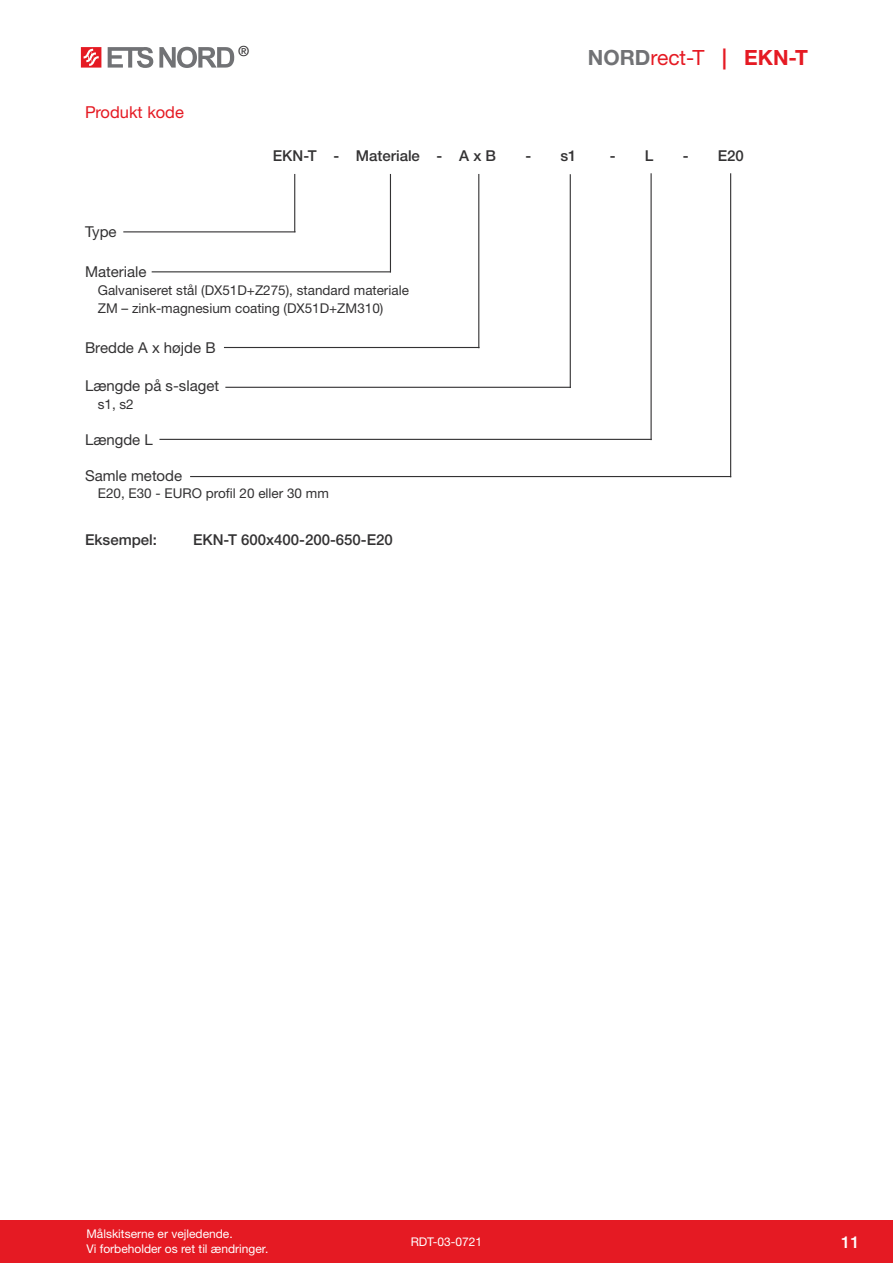
<style>
.page{position:relative;width:893px;height:1263px;background:#fff}
.page>*{position:absolute;margin:0;border:0;box-sizing:border-box;transform-origin:0 0}
.t1{font:21px "Helvetica Neue LTW1 G";color:#e51a23}
.Pealkiri{font:16.5px "Helvetica Neue LTW1 G";color:#e51a23}
.t2{font:500 16.5px "Helvetica Neue LTW1 G";color:#fff}
.Markeering_kast{font:15px "Helvetica Neue LTW1 G";color:#333233}
.Näidis{font:500 15px "Helvetica Neue LTW1 G";color:#333233}
.t3{font:500 13.95px "Helvetica Neue LTW1 G";color:#333233}
.markeering_kiri{font:13.5px "Helvetica Neue LTW1 G";color:#333233}
.t4{font:12px/14.4px "Helvetica Neue LTW1 G";color:#fff}
.s1{font-weight:700;color:#717275}
.s2{font-weight:700}
</style>
<div class="page">
<div style="left:0;top:1220px;width:893px;height:43px;background:#e51a23"></div>
<svg style="left:108px;top:47px;width:45px;height:21px"></svg>
<svg style="left:159px;top:47px;width:75px;height:21px"></svg>
<svg style="left:81px;top:47px;width:20px;height:21px"></svg>
<hr style="left:225px;top:387px;width:346px;height:1px;background:#333233">
<hr style="left:570px;top:174px;width:1px;height:214px;background:#333233">
<hr style="left:123px;top:231px;width:173px;height:1px;background:#333233">
<hr style="left:294px;top:174px;width:1px;height:58px;background:#333233">
<hr style="left:152px;top:271px;width:239px;height:1px;background:#333233">
<hr style="left:390px;top:174px;width:1px;height:98px;background:#333233">
<hr style="left:224px;top:347px;width:255px;height:1px;background:#333233">
<hr style="left:478px;top:174px;width:1px;height:174px;background:#333233">
<hr style="left:159px;top:439px;width:493px;height:1px;background:#333233">
<hr style="left:650px;top:173px;width:2px;height:267px;background:#333233">
<hr style="left:190px;top:476px;width:541px;height:1px;background:#333233">
<hr style="left:730px;top:173px;width:1px;height:304px;background:#333233">
<p class="Pealkiri" style="left:85px;top:102px;width:100px">Produkt kode</p>
<p class="t3" style="left:238px;top:43px;width:13px">®</p>
<p class="t1" style="left:588px;top:44px;width:222px"><span class="s1">NORD</span>rect-T <span class="s2">| EKN-T</span></p>
<p class="Näidis" style="left:273px;top:146px;width:225px">EKN-T - Materiale - A x B</p>
<p class="Näidis" style="left:525px;top:146px;width:53px">- s1</p>
<p class="Näidis" style="left:610px;top:146px;width:45px">- L</p>
<p class="Näidis" style="left:683px;top:146px;width:63px">- E20</p>
<p class="Markeering_kast" style="left:85px;top:223px;width:33px">Type</p>
<p class="Markeering_kast" style="left:85px;top:262px;width:63px">Materiale</p>
<p class="markeering_kiri" style="left:98px;top:282px;width:313px">Galvaniseret stål (DX51D+Z275), standard materiale</p>
<p class="markeering_kiri" style="left:98px;top:300px;width:287px">ZM – zink-magnesium coating (DX51D+ZM310)</p>
<p class="Markeering_kast" style="left:85px;top:338px;width:132px">Bredde A x højde B</p>
<p class="Markeering_kast" style="left:85px;top:376px;width:136px">Længde på s-slaget</p>
<p class="markeering_kiri" style="left:98px;top:396px;width:38px">s1, s2</p>
<p class="Markeering_kast" style="left:85px;top:431px;width:69px">Længde L</p>
<p class="Markeering_kast" style="left:85px;top:466px;width:99px">Samle metode</p>
<p class="markeering_kiri" style="left:98px;top:485px;width:233px">E20, E30 - EURO profil 20 eller 30 mm</p>
<p class="Näidis" style="left:85px;top:531px;width:73px">Eksempel:</p>
<p class="Näidis" style="left:193px;top:531px;width:201px">EKN-T 600x400-200-650-E20</p>
<p class="t4" style="left:86px;top:1227px;width:184px">Målskitserne er vejledende.<br>Vi forbeholder os ret til ændringer.</p>
<p class="t4" style="left:411px;top:1234px;width:73px">RDT-03-0721</p>
<p class="t2" style="left:841px;top:1232px;width:20px">11</p>
</div>
